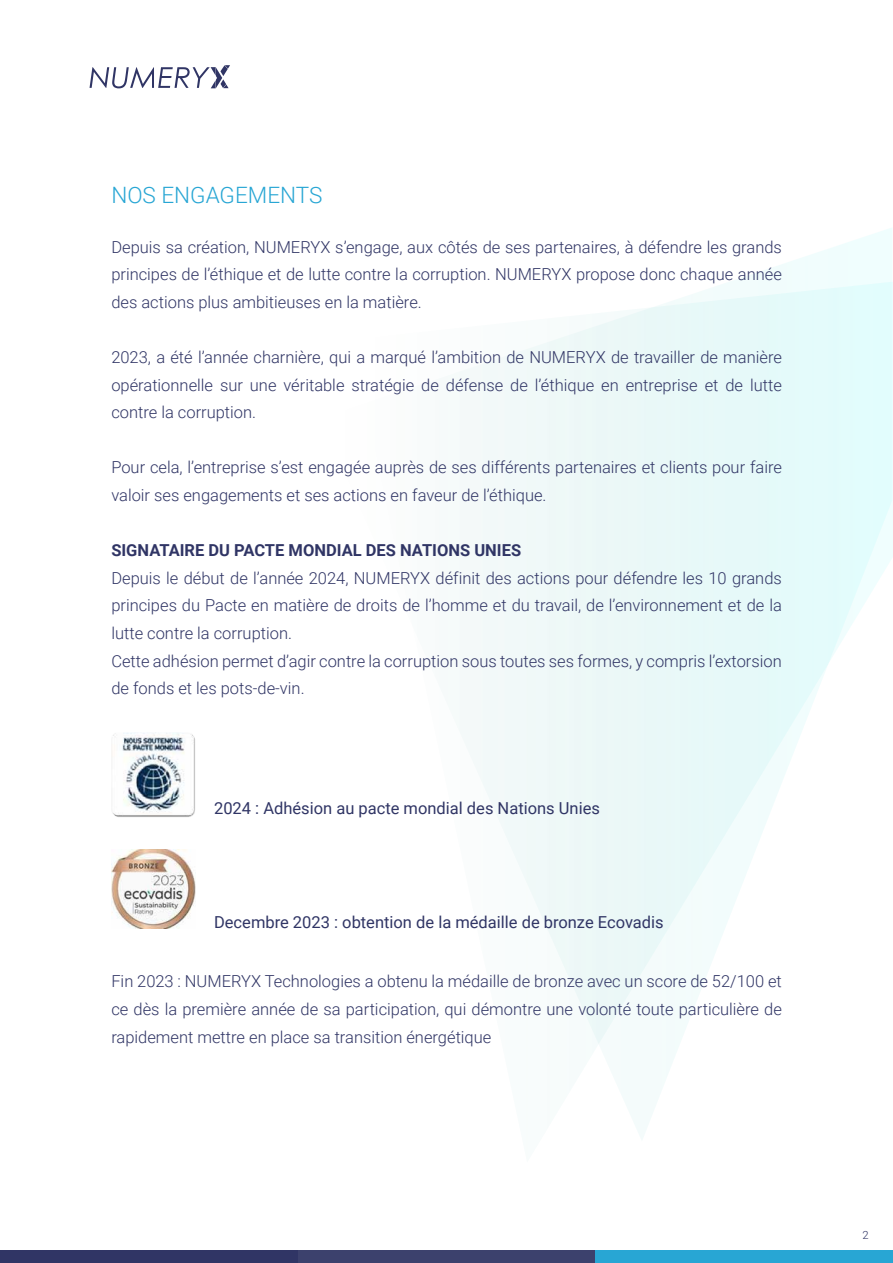
<style>
.page{position:relative;width:893px;height:1263px;background:#fff}
.page>*{position:absolute;margin:0;border:0;box-sizing:border-box;transform-origin:0 0}
.t1{font:300 22.5px "Roboto";color:#28a6d4}
.t2{font:300 16.5px/27.6px "Roboto";color:#303565;text-align:justify}
.t3{font:16.5px "Roboto";color:#303565}
.t4{font:700 16.5px "Roboto";color:#303565}
.t5{font:300 11.25px "Roboto";color:#303565}
</style>
<div class="page">
<svg style="left:460px;top:228px;width:432px;height:911px"></svg>
<div style="left:0;top:1250px;width:298px;height:13px;background:#303565"></div>
<div style="left:298px;top:1250px;width:297px;height:13px;background:#3c416d"></div>
<div style="left:595px;top:1250px;width:298px;height:13px;background:#28a6d4"></div>
<svg style="left:90px;top:65px;width:140px;height:23px"></svg>
<img style="left:111px;top:732px;width:84px;height:85px">
<img style="left:111px;top:849px;width:85px;height:79px">
<h1 class="t1" style="left:111px;top:179px;width:213px">NOS ENGAGEMENTS</h1>
<p class="t2" style="left:111px;top:232px;width:672px">Depuis sa création, NUMERYX s’engage, aux côtés de ses partenaires, à défendre les grands principes de l’éthique et de lutte contre la corruption. NUMERYX propose donc chaque année des actions plus ambitieuses en la matière.</p>
<p class="t2" style="left:111px;top:343px;width:672px">2023, a été l’année charnière, qui a marqué l’ambition de NUMERYX de travailler de manière opérationnelle sur une véritable stratégie de défense de l’éthique en entreprise et de lutte contre la corruption.</p>
<p class="t2" style="left:111px;top:453px;width:672px">Pour cela, l’entreprise s’est engagée auprès de ses différents partenaires et clients pour faire valoir ses engagements et ses actions en faveur de l’éthique.</p>
<p class="t4" style="left:111px;top:539px;width:411px">SIGNATAIRE DU PACTE MONDIAL DES NATIONS UNIES</p>
<p class="t2" style="left:111px;top:563px;width:672px;text-align:left">Depuis le début de l’année 2024, NUMERYX définit des actions pour défendre les 10 grands principes du Pacte en matière de droits de l’homme et du travail, de l’environnement et de la lutte contre la corruption.<br>Cette adhésion permet d’agir contre la corruption sous toutes ses formes, y compris l’extorsion de fonds et les pots-de-vin.</p>
<p class="t3" style="left:214px;top:797px;width:387px">2024 : Adhésion au pacte mondial des Nations Unies</p>
<p class="t3" style="left:214px;top:911px;width:451px">Decembre 2023 : obtention de la médaille de bronze Ecovadis</p>
<p class="t2" style="left:111px;top:967px;width:672px">Fin 2023 : NUMERYX Technologies a obtenu la médaille de bronze avec un score de 52/100 et ce dès la première année de sa participation, qui démontre une volonté toute particulière de rapidement mettre en place sa transition énergétique</p>
<p class="t5" style="left:862px;top:1227px;width:8px">2</p>
</div>
